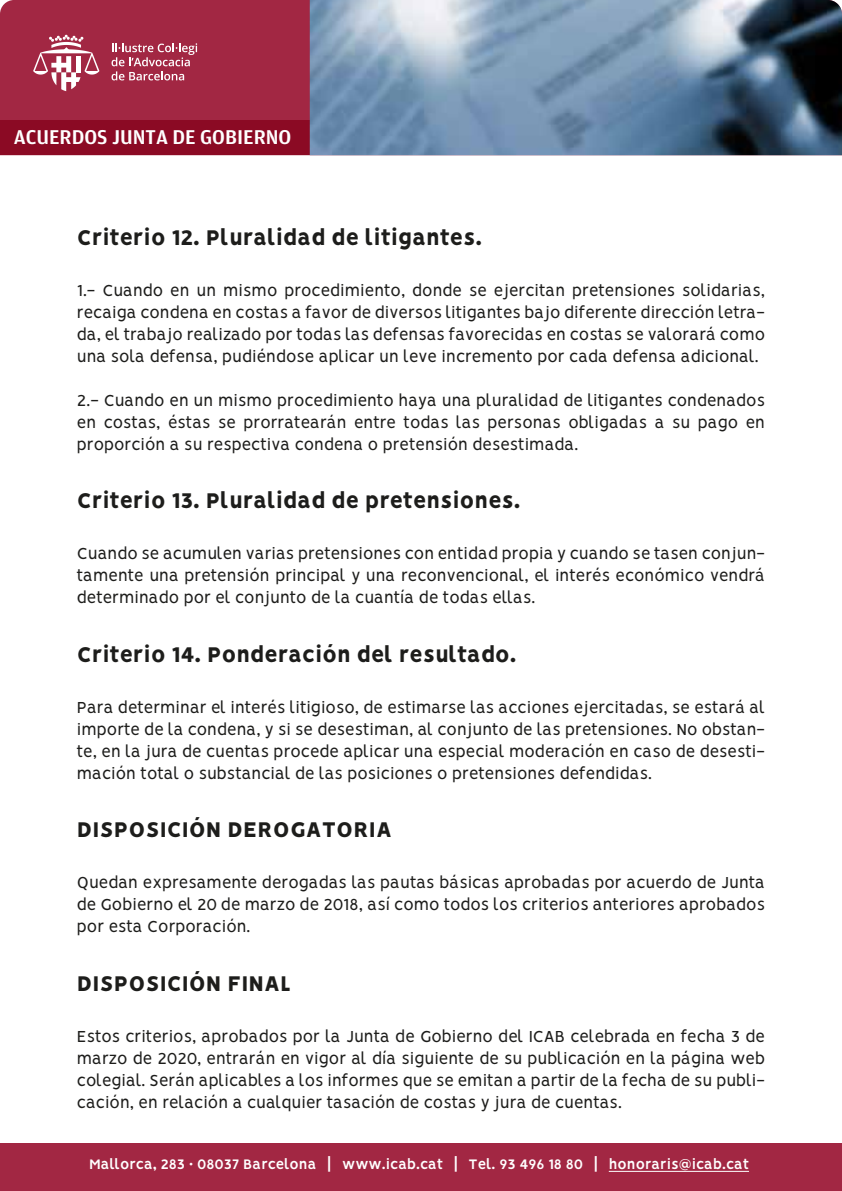
<style>
.page{position:relative;width:842px;height:1191px;background:#fff}
.page>*{position:absolute;margin:0;border:0;box-sizing:border-box;transform-origin:0 0}
.t1{font:800 24px "Vision";color:#1d1d1b}
.t2{font:500 21.2px "Amplitude Cond";color:#fff;scale:1.19 1}
.t3{font:18px/22px "Vision";color:#1d1d1b;text-align:justify}
.t4{font:700 15.6px "Vision";color:#fff}
</style>
<div class="page">
<div style="left:0;top:0;width:310px;height:120px;background:#a22743"></div>
<div style="left:0;top:120px;width:311px;height:35px;background:#8b0a24"></div>
<img style="left:310px;top:0;width:532px;height:155px">
<div style="left:0;top:1143px;width:842px;height:48px;background:#a22743"></div>
<hr style="left:609px;top:1171px;width:140px;height:1px;background:#fff">
<svg style="left:112px;top:43px;width:85px;height:37px"></svg>
<svg style="left:33px;top:35px;width:66px;height:56px"></svg>
<p class="t2" style="left:14px;top:126px;width:235px">ACUERDOS JUNTA DE GOBIERNO</p>
<h1 class="t1" style="left:77px;top:223px;width:407px">Criterio 12. Pluralidad de litigantes.</h1>
<p class="t3" style="left:77px;top:281px;width:690px">1.- Cuando en un mismo procedimiento, donde se ejercitan pretensiones solidarias, recaiga condena en costas a favor de diversos litigantes bajo diferente dirección letra&shy;da, el trabajo realizado por todas las defensas favorecidas en costas se valorará como una sola defensa, pudiéndose aplicar un leve incremento por cada defensa adicional.</p>
<p class="t3" style="left:77px;top:391px;width:690px">2.- Cuando en un mismo procedimiento haya una pluralidad de litigantes condenados en costas, éstas se prorratearán entre todas las personas obligadas a su pago en proporción a su respectiva condena o pretensión desestimada.</p>
<h1 class="t1" style="left:77px;top:486px;width:445px">Criterio 13. Pluralidad de pretensiones.</h1>
<p class="t3" style="left:77px;top:544px;width:690px">Cuando se acumulen varias pretensiones con entidad propia y cuando se tasen conjun&shy;tamente una pretensión principal y una reconvencional, el interés económico vendrá determinado por el conjunto de la cuantía de todas ellas.</p>
<h1 class="t1" style="left:77px;top:640px;width:441px">Criterio 14. Ponderación del resultado.</h1>
<p class="t3" style="left:77px;top:698px;width:690px">Para determinar el interés litigioso, de estimarse las acciones ejercitadas, se estará al importe de la condena, y si se desestiman, al conjunto de las pretensiones. No obstan&shy;te, en la jura de cuentas procede aplicar una especial moderación en caso de desesti&shy;mación total o substancial de las posiciones o pretensiones defendidas.</p>
<h1 class="t1" style="left:77px;top:815px;width:317px">DISPOSICIÓN DEROGATORIA</h1>
<p class="t3" style="left:77px;top:873px;width:690px">Quedan expresamente derogadas las pautas básicas aprobadas por acuerdo de Junta de Gobierno el 20 de marzo de 2018, así como todos los criterios anteriores aprobados por esta Corporación.</p>
<h1 class="t1" style="left:77px;top:968px;width:216px">DISPOSICIÓN FINAL</h1>
<p class="t3" style="left:77px;top:1027px;width:690px">Estos criterios, aprobados por la Junta de Gobierno del ICAB celebrada en fecha 3 de marzo de 2020, entrarán en vigor al día siguiente de su publicación en la página web colegial. Serán aplicables a los informes que se emitan a partir de la fecha de su publi&shy;cación, en relación a cualquier tasación de costas y jura de cuentas.</p>
<p class="t4" style="left:89px;top:1155px;width:661px">Mallorca, 283 • 08037 Barcelona | www.icab.cat | Tel. 93 496 18 80 | honoraris@icab.cat</p>
</div>
